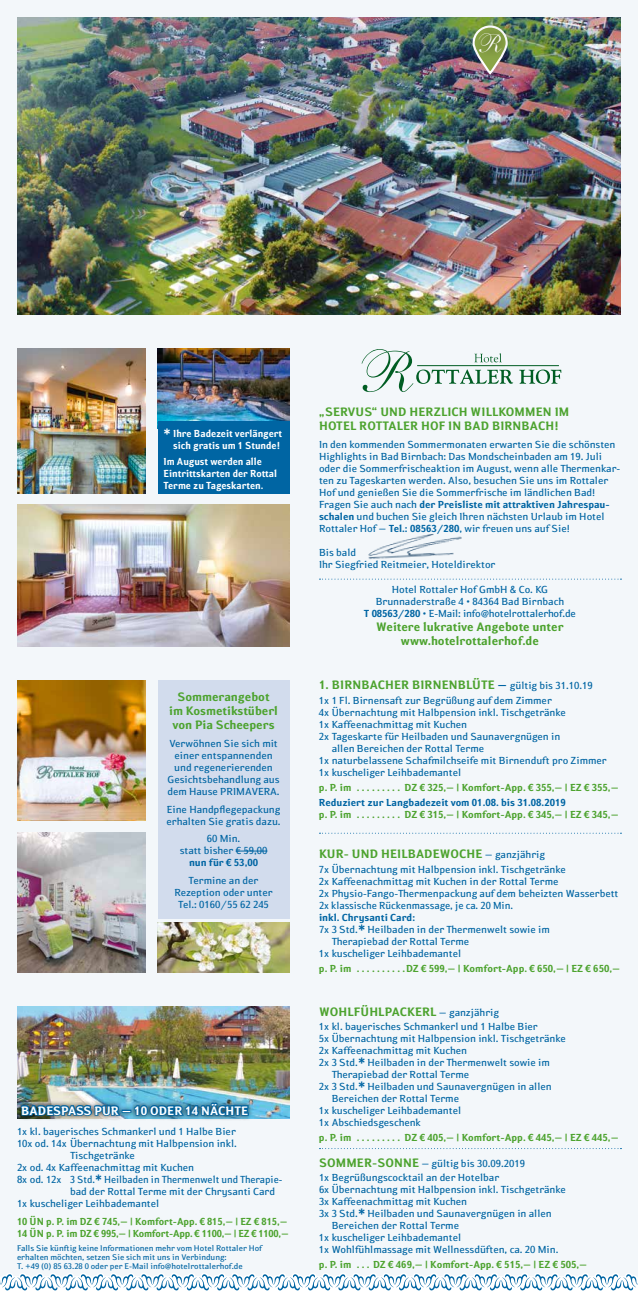
<style>
.page{position:relative;width:638px;height:1304px;background:#fff}
.page>*{position:absolute;margin:0;border:0;box-sizing:border-box;transform-origin:0 0}
.t1{font:25.7px "Shelley Allegro Script";color:#fff}
.t2{font:700 12px/14.4px "Bad Birnbach Susan";color:#4da32f;text-align:center}
.t3{font:700 12px "Bad Birnbach Susan";letter-spacing:.01em;color:#fff}
.t4{font:10px/12px "Bad Birnbach Susan";color:#0065a3}
.t5{font:700 10px/12px "Bad Birnbach Susan";color:#4da32f}
.t6{font:700 10px/12px "Bad Birnbach Susan";color:#fff;text-align:right;scale:.95 1}
.t7{font:700 10px "Bad Birnbach Susan";color:#0065a3}
.t8{font:8px/8.8px "Bad Birnbach Susan";color:#0065a3}
.s1{font-size:16px}
.s2{font-weight:700;font-size:16px}
.s3{font-weight:700}
.s4{color:#0065a3}
.s5{font-weight:400;font-size:10px;color:#0065a3}
.s6{font-weight:700;font-size:12px;color:#4da32f}
</style>
<div class="page">
<div style="left:0;top:0;width:638px;height:1280px;background:#f3f7fa"></div>
<img style="left:17px;top:504px;width:272px;height:142px">
<svg style="left:519px;top:370px;width:42px;height:14px"></svg>
<svg style="left:362px;top:349px;width:151px;height:43px"></svg>
<hr style="left:417px;top:365px;width:142px;height:1px;background:#005d23">
<img style="left:368px;top:534px;width:94px;height:25px">
<img style="left:158px;top:349px;width:131px;height:72px">
<svg style="left:0;top:1273px;width:638px;height:18px"></svg>
<img style="left:17px;top:349px;width:129px;height:144px">
<svg style="left:319px;top:833px;width:302px;height:1px"></svg>
<svg style="left:319px;top:579px;width:302px;height:1px"></svg>
<svg style="left:319px;top:1148px;width:302px;height:1px"></svg>
<img style="left:17px;top:680px;width:129px;height:141px">
<img style="left:158px;top:923px;width:131px;height:49px">
<img style="left:17px;top:832px;width:129px;height:140px">
<div style="left:158px;top:680px;width:131px;height:239px;background:#d2dced"></div>
<hr style="left:236px;top:851px;width:31px;height:1px;background:#0065a3">
<img style="left:17px;top:17px;width:604px;height:298px">
<svg style="left:473px;top:27px;width:34px;height:46px"></svg>
<div style="left:472px;top:25px;width:36px;height:49px;border:2px solid #fff;border-radius:17px"></div>
<div style="left:469px;top:22px;width:43px;height:41px;background:#000;opacity:.75"></div>
<img style="left:17px;top:1006px;width:272px;height:112px">
<div style="left:16px;top:1097px;width:238px;height:24px;background:#000;opacity:.75"></div>
<img style="left:20px;top:1101px;width:230px;height:16px">
<div style="left:158px;top:421px;width:131px;height:72px;background:#0065a3"></div>
<h1 class="t1" style="left:474px;top:28px;width:24px">R</h1>
<p class="t6" style="left:164px;top:428px;width:126px"><span class="s1">*</span> Ihre Badezeit verlängert sich gratis um 1 Stunde!</p>
<p class="t6" style="left:164px;top:456px;width:121px;text-align:left">Im August werden alle<br>Eintrittskarten der Rottal<br>Terme zu Tageskarten.</p>
<p class="t2" style="left:169px;top:689px;width:110px">Sommerangebot im Kosmetikstüberl von Pia Scheepers</p>
<p class="t4" style="left:167px;top:738px;width:114px;text-align:center">Verwöhnen Sie sich mit einer entspannenden und regenerierenden<br>Gesichtsbehandlung aus dem Hause PRIMAVERA.</p>
<p class="t4" style="left:166px;top:803px;width:115px">Eine Handpflegepackung erhalten Sie gratis dazu.</p>
<p class="t4" style="left:180px;top:833px;width:89px;text-align:center">60 Min.<br>statt bisher € 59,00</p>
<p class="t7" style="left:189px;top:856px;width:71px">nun für € 53,00</p>
<p class="t4" style="left:174px;top:875px;width:100px;text-align:center">Termine an der<br>Rezeption oder unter<br>Tel.: 0160/55 62 245</p>
<p class="t3" style="left:21px;top:1103px;width:228px">BADESPASS PUR – 10 ODER 14 NÄCHTE</p>
<p class="t4" style="left:17px;top:1125px;width:220px">1x kl. bayerisches Schmankerl und 1 Halbe Bier</p>
<p class="t4" style="left:17px;top:1137px;width:221px">10x od. 14x Übernachtung mit Halbpension inkl.</p>
<p class="t4" style="left:70px;top:1149px;width:66px">Tischgetränke</p>
<p class="t4" style="left:17px;top:1161px;width:179px">2x od. 4x Kaffeenachmittag mit Kuchen</p>
<p class="t4" style="left:17px;top:1173px;width:267px">8x od. 12x 3 Std.<span class="s2">*</span> Heilbaden in Thermenwelt und Therapie-</p>
<p class="t4" style="left:70px;top:1185px;width:207px">bad der Rottal Terme mit der Chrysanti Card</p>
<p class="t4" style="left:17px;top:1197px;width:144px">1x kuscheliger Leihbademantel</p>
<p class="t5" style="left:17px;top:1215px;width:273px">10 ÜN p. P. im DZ € 745,– | Komfort-App. € 815,– | EZ € 815,–<br>14 ÜN p. P. im DZ € 995,– | Komfort-App. € 1100,– | EZ € 1100,–</p>
<p class="t8" style="left:17px;top:1244px;width:246px">Falls Sie künftig keine Informationen mehr vom Hotel Rottaler Hof erhalten möchten, setzen Sie sich mit uns in Verbindung:<br>T. +49 (0) 85 63.28 0 oder per E-Mail info@hotelrottalerhof.de</p>
<p class="t2" style="left:319px;top:404px;width:252px;text-align:left">„SERVUS“ UND HERZLICH WILLKOMMEN IM<br>HOTEL ROTTALER HOF IN BAD BIRNBACH!</p>
<p class="t4" style="left:319px;top:438px;width:303px">In den kommenden Sommermonaten erwarten Sie die schönsten Highlights in Bad Birnbach: Das Mondscheinbaden am 19. Juli oder die Sommerfrischeaktion im August, wenn alle Thermenkar&shy;ten zu Tageskarten werden. Also, besuchen Sie uns im Rottaler Hof und genießen Sie die Sommerfrische im ländlichen Bad!<br>Fragen Sie auch nach <span class="s3">der Preisliste mit attraktiven Jahrespau&shy;schalen</span> und buchen Sie gleich Ihren nächsten Urlaub im Hotel Rottaler Hof – <span class="s3">Tel.: 08563/280</span>, wir freuen uns auf Sie!</p>
<p class="t4" style="left:319px;top:546px;width:178px">Bis bald<br>Ihr Siegfried Reitmeier, Hoteldirektor</p>
<p class="t4" style="left:364px;top:583px;width:213px;text-align:center">Hotel Rottaler Hof GmbH &amp; Co. KG<br>Brunnaderstraße 4 • 84364 Bad Birnbach<br><span class="s3">T 08563/280</span> • E-Mail: info@hotelrottalerhof.de</p>
<p class="t2" style="left:376px;top:620px;width:189px">Weitere lukrative Angebote unter www.hotelrottalerhof.de</p>
<p class="t2" style="left:319px;top:678px;width:275px">1. BIRNBACHER BIRNENBLÜTE <span class="s4">–</span> <span class="s5">gültig bis 31.10.19</span></p>
<p class="t4" style="left:319px;top:695px;width:234px">1x 1 Fl. Birnensaft zur Begrüßung auf dem Zimmer</p>
<p class="t4" style="left:319px;top:707px;width:248px">4x Übernachtung mit Halbpension inkl. Tischgetränke</p>
<p class="t4" style="left:319px;top:719px;width:150px">1x Kaffeenachmittag mit Kuchen</p>
<p class="t4" style="left:319px;top:731px;width:243px">2x Tageskarte für Heilbaden und Saunavergnügen in</p>
<p class="t4" style="left:332px;top:743px;width:154px">allen Bereichen der Rottal Terme</p>
<p class="t4" style="left:319px;top:755px;width:289px">1x naturbelassene Schafmilchseife mit Birnenduft pro Zimmer</p>
<p class="t4" style="left:319px;top:767px;width:144px">1x kuscheliger Leihbademantel</p>
<p class="t5" style="left:319px;top:782px;width:39px">p. P. im ..........</p>
<p class="t5" style="left:404px;top:782px;width:215px">DZ € 325,– | Komfort-App. € 355,– | EZ € 355,–</p>
<p class="t7" style="left:319px;top:796px;width:248px">Reduziert zur Langbadezeit vom 01.08. bis 31.08.2019</p>
<p class="t5" style="left:319px;top:808px;width:39px">p. P. im ..........</p>
<p class="t5" style="left:404px;top:808px;width:215px">DZ € 315,– | Komfort-App. € 345,– | EZ € 345,–</p>
<p class="t2" style="left:319px;top:846px;width:227px">KUR- UND HEILBADEWOCHE <span class="s5">– ganzjährig</span></p>
<p class="t4" style="left:319px;top:863px;width:301px">7x Übernachtung mit Halbpension inkl. Tischgetränke<br>2x Kaffeenachmittag mit Kuchen in der Rottal Terme<br>2x Physio-Fango-Thermenpackung auf dem beheizten Wasserbett 2x klassische Rückenmassage, je ca. 20 Min.</p>
<p class="t7" style="left:319px;top:911px;width:98px">inkl. Chrysanti Card:</p>
<p class="t4" style="left:319px;top:923px;width:232px">7x 3 Std.<span class="s2">*</span> Heilbaden in der Thermenwelt sowie im</p>
<p class="t4" style="left:332px;top:935px;width:139px">Therapiebad der Rottal Terme</p>
<p class="t4" style="left:319px;top:947px;width:144px">1x kuscheliger Leihbademantel</p>
<p class="t5" style="left:319px;top:962px;width:39px">p. P. im ..........</p>
<p class="t5" style="left:406px;top:962px;width:215px">DZ € 599,– | Komfort-App. € 650,– | EZ € 650,–</p>
<p class="t2" style="left:319px;top:1004px;width:181px">WOHLFÜHLPACKERL <span class="s5">– ganzjährig</span></p>
<p class="t4" style="left:319px;top:1021px;width:220px">1x kl. bayerisches Schmankerl und 1 Halbe Bier</p>
<p class="t4" style="left:319px;top:1033px;width:248px">5x Übernachtung mit Halbpension inkl. Tischgetränke</p>
<p class="t4" style="left:319px;top:1045px;width:150px">2x Kaffeenachmittag mit Kuchen</p>
<p class="t4" style="left:319px;top:1057px;width:232px">2x 3 Std.<span class="s2">*</span> Heilbaden in der Thermenwelt sowie im</p>
<p class="t4" style="left:332px;top:1069px;width:139px">Therapiebad der Rottal Terme</p>
<p class="t4" style="left:319px;top:1081px;width:234px">2x 3 Std.<span class="s2">*</span> Heilbaden und Saunavergnügen in allen</p>
<p class="t4" style="left:332px;top:1093px;width:129px">Bereichen der Rottal Terme</p>
<p class="t4" style="left:319px;top:1105px;width:144px">1x kuscheliger Leihbademantel</p>
<p class="t4" style="left:319px;top:1117px;width:103px">1x Abschiedsgeschenk</p>
<p class="t5" style="left:319px;top:1131px;width:39px">p. P. im ..........</p>
<p class="t5" style="left:404px;top:1131px;width:215px">DZ € 405,– | Komfort-App. € 445,– | EZ € 445,–</p>
<p class="t4" style="left:319px;top:1156px;width:207px;line-height:14.8px"><span class="s6">SOMMER-SONNE</span> – gültig bis 30.09.2019<br>1x Begrüßungscocktail an der Hotelbar</p>
<p class="t4" style="left:319px;top:1184px;width:248px">6x Übernachtung mit Halbpension inkl. Tischgetränke</p>
<p class="t4" style="left:319px;top:1196px;width:150px">3x Kaffeenachmittag mit Kuchen</p>
<p class="t4" style="left:319px;top:1208px;width:234px">3x 3 Std.<span class="s2">*</span> Heilbaden und Saunavergnügen in allen</p>
<p class="t4" style="left:332px;top:1220px;width:129px">Bereichen der Rottal Terme</p>
<p class="t4" style="left:319px;top:1232px;width:144px">1x kuscheliger Leihbademantel</p>
<p class="t4" style="left:319px;top:1244px;width:241px">1x Wohlfühlmassage mit Wellnessdüften, ca. 20 Min.</p>
<p class="t5" style="left:319px;top:1259px;width:38px">p. P. im ....</p>
<p class="t5" style="left:373px;top:1259px;width:215px">DZ € 469,– | Komfort-App. € 515,– | EZ € 505,–</p>
</div>
